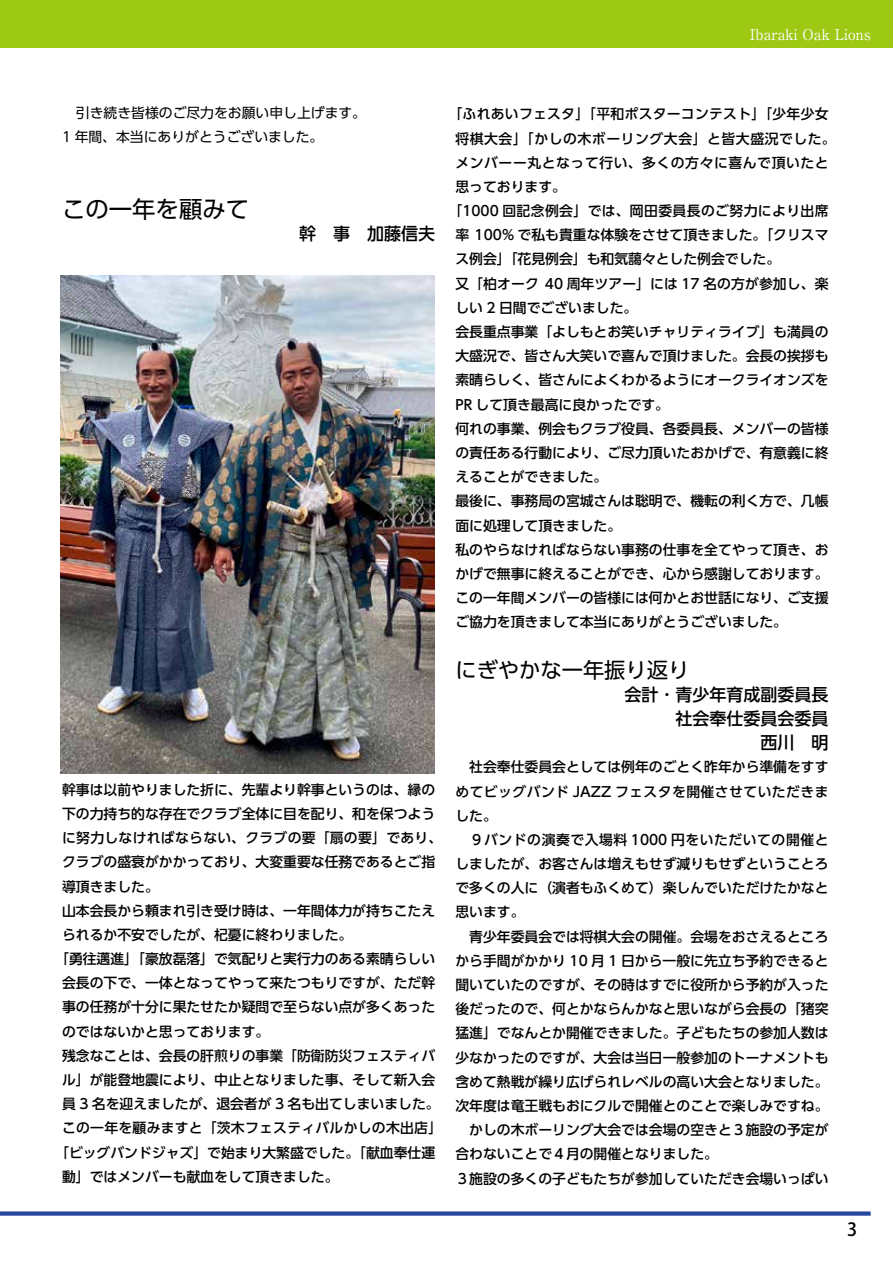
<style>
.page{position:relative;width:893px;height:1263px;background:#fff}
.page>*{position:absolute;margin:0;border:0;box-sizing:border-box;transform-origin:0 0}
.t1{font:23.4px "UD Shin Go Pro";color:#000}
.t2{font:21.3px "UD Shin Go Pro";color:#000}
.t3{font:500 18px "Koz Go Pro";color:#000}
.t4{font:500 16.95px/24.2px "UD Shin Go Pro";color:#000;text-align:right}
.t5{font:14.85px "Ryumin Pro";color:#fff}
.t6{font:500 13.8px/24.2px "UD Shin Go Pro";color:#000}
.t7{font:500 13.8px "UD Shin Go Pro";letter-spacing:.02em;color:#000}
.t8{font:500 13.8px "UD Shin Go Pro";letter-spacing:.04em;color:#000}
.t9{font:13.8px/24.2px "UD Shin Go Pro";color:#000}
.t10{font:500 13.8px "UD Shin Go Pro";letter-spacing:.03em;color:#000}
</style>
<div class="page">
<div style="left:0;top:1211px;width:871px;height:5px;background:#26499d"></div>
<div style="left:0;top:0;width:893px;height:47px;background:#9dc814"></div>
<img style="left:61px;top:276px;width:374px;height:498px">
<p class="t5" style="left:750px;top:23px;width:122px">Ibaraki Oak Lions</p>
<p class="t9" style="left:62px;top:100px;width:306px">　引き続き皆様のご尽力をお願い申し上げます。<br>1 年間、本当にありがとうございました。</p>
<h1 class="t1" style="left:62px;top:190px;width:189px">この一年を顧みて</h1>
<p class="t4" style="left:299px;top:221px;width:138px">幹　事　加藤信夫</p>
<p class="t6" style="left:62px;top:777px;width:375px">幹事は以前やりました折に、先輩より幹事というのは、縁の</p>
<p class="t6" style="left:62px;top:801px;width:375px">下の力持ち的な存在でクラブ全体に目を配り、和を保つよう</p>
<p class="t7" style="left:62px;top:827px;width:382px">に努力しなければならない、クラブの要「扇の要」であり、</p>
<p class="t6" style="left:62px;top:849px;width:375px">クラブの盛衰がかかっており、大変重要な任務であるとご指</p>
<p class="t6" style="left:62px;top:874px;width:98px">導頂きました。</p>
<p class="t6" style="left:62px;top:898px;width:375px">山本会長から頼まれ引き受け時は、一年間体力が持ちこたえ</p>
<p class="t6" style="left:62px;top:922px;width:292px">られるか不安でしたが、杞憂に終わりました。</p>
<p class="t6" style="left:55px;top:946px;width:382px">「勇往邁進」「豪放磊落」で気配りと実行力のある素晴らしい</p>
<p class="t6" style="left:62px;top:970px;width:375px">会長の下で、一体となってやって来たつもりですが、ただ幹</p>
<p class="t6" style="left:62px;top:995px;width:375px">事の任務が十分に果たせたか疑問で至らない点が多くあった</p>
<p class="t6" style="left:62px;top:1019px;width:209px">のではないかと思っております。</p>
<p class="t6" style="left:62px;top:1043px;width:375px">残念なことは、会長の肝煎りの事業「防衛防災フェスティバ</p>
<p class="t6" style="left:62px;top:1067px;width:375px">ル」が能登地震により、中止となりました事、そして新入会</p>
<p class="t6" style="left:62px;top:1091px;width:379px">員 3 名を迎えましたが、退会者が 3 名も出てしまいました。</p>
<p class="t7" style="left:62px;top:1117px;width:382px">この一年を顧みますと「茨木フェスティバルかしの木出店」</p>
<p class="t6" style="left:55px;top:1140px;width:382px">「ビッグバンドジャズ」で始まり大繁盛でした。「献血奉仕運</p>
<p class="t6" style="left:62px;top:1164px;width:278px">動」ではメンバーも献血をして頂きました。</p>
<p class="t7" style="left:448px;top:103px;width:382px">「ふれあいフェスタ」「平和ポスターコンテスト」「少年少女</p>
<p class="t8" style="left:455px;top:127px;width:382px">将棋大会」「かしの木ボーリング大会」と皆大盛況でした。</p>
<p class="t8" style="left:455px;top:151px;width:375px">メンバーー丸となって行い、多くの方々に喜んで頂いたと</p>
<p class="t6" style="left:455px;top:174px;width:112px">思っております。</p>
<p class="t10" style="left:448px;top:200px;width:382px">「1000 回記念例会」では、岡田委員長のご努力により出席</p>
<p class="t6" style="left:455px;top:223px;width:375px">率 100% で私も貴重な体験をさせて頂きました。「クリスマ</p>
<p class="t6" style="left:455px;top:247px;width:326px">ス例会」「花見例会」も和気藹々とした例会でした。</p>
<p class="t6" style="left:455px;top:271px;width:375px">又「柏オーク 40 周年ツアー」には 17 名の方が参加し、楽</p>
<p class="t6" style="left:455px;top:295px;width:183px">しい 2 日間でございました。</p>
<p class="t6" style="left:455px;top:319px;width:375px">会長重点事業「よしもとお笑いチャリティライブ」も満員の</p>
<p class="t6" style="left:455px;top:343px;width:375px">大盛況で、皆さん大笑いで喜んで頂けました。会長の挨拶も</p>
<p class="t6" style="left:455px;top:368px;width:375px">素晴らしく、皆さんによくわかるようにオークライオンズを</p>
<p class="t6" style="left:455px;top:392px;width:215px">PR して頂き最高に良かったです。</p>
<p class="t6" style="left:455px;top:416px;width:375px">何れの事業、例会もクラブ役員、各委員長、メンバーの皆様</p>
<p class="t6" style="left:455px;top:440px;width:375px">の責任ある行動により、ご尽力頂いたおかげで、有意義に終</p>
<p class="t6" style="left:455px;top:464px;width:154px">えることができました。</p>
<p class="t6" style="left:455px;top:489px;width:375px">最後に、事務局の宮城さんは聡明で、機転の利く方で、几帳</p>
<p class="t6" style="left:455px;top:513px;width:167px">面に処理して頂きました。</p>
<p class="t6" style="left:455px;top:537px;width:375px">私のやらなければならない事務の仕事を全てやって頂き、お</p>
<p class="t6" style="left:455px;top:561px;width:375px">かげで無事に終えることができ、心から感謝しております。</p>
<p class="t6" style="left:455px;top:585px;width:375px">この一年間メンバーの皆様には何かとお世話になり、ご支援</p>
<p class="t6" style="left:455px;top:609px;width:333px">ご協力を頂きまして本当にありがとうございました。</p>
<h2 class="t2" style="left:455px;top:653px;width:235px">にぎやかな一年振り返り</h2>
<p class="t4" style="left:624px;top:682px;width:206px">会計･青少年育成副委員長社会奉仕委員会委員<br>西川　明</p>
<p class="t6" style="left:455px;top:755px;width:375px">　社会奉仕委員会としては例年のごとく昨年から準備をすすめてビッグバンド JAZZ フェスタを開催させていただきました。<br>　９バンドの演奏で入場料 1000 円をいただいての開催としましたが、お客さんは増えもせず減りもせずということろで多くの人に（演者もふくめて）楽しんでいただけたかなと思います。<br>　青少年委員会では将棋大会の開催。会場をおさえるところから手間がかかり 10 月 1 日から一般に先立ち予約できると聞いていたのですが、その時はすでに役所から予約が入った後だったので、何とかならんかなと思いながら会長の「猪突猛進」でなんとか開催できました。子どもたちの参加人数は少なかったのですが、大会は当日一般参加のトーナメントも含めて熱戦が繰り広げられレベルの高い大会となりました。次年度は竜王戦もおにクルで開催とのことで楽しみですね。　かしの木ボーリング大会では会場の空きと３施設の予定が合わないことで４月の開催となりました。<br>３施設の多くの子どもたちが参加していただき会場いっぱい</p>
<h3 class="t3" style="left:847px;top:1218px;width:12px">3</h3>
</div>
